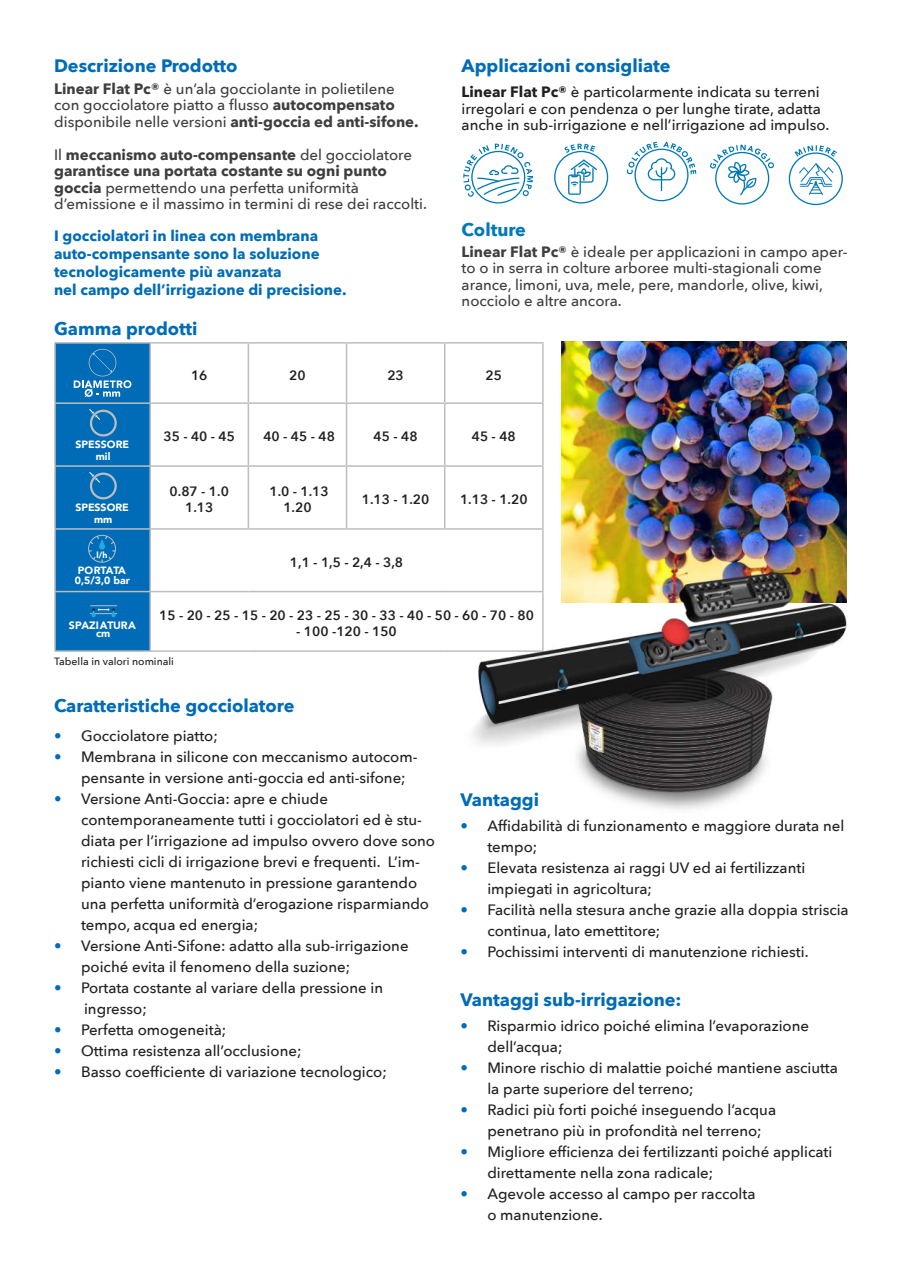
<style>
.page{position:relative;width:902px;height:1280px;background:#fff}
.page>*{position:absolute;margin:0;border:0;box-sizing:border-box;transform-origin:0 0}
.t1{font:700 18px "Avenir Next";color:#006cb7}
.t2{font:700 18px "Avenir Next";color:#0078b8}
.t3{font:500 15px/21px "Avenir Next";color:#231f20}
.t4{font:500 15px/16.5px "Avenir Next";color:#3e3e3f}
.t5{font:700 15px/18px "Avenir Next";color:#006cb7}
.t6{font:600 13.5px/16.2px "Avenir Next";color:#231f20;text-align:center}
.t7{font:900 10.65px/8.4px "Avenir";color:#fff;text-align:center}
.t8{font:900 10.5px "Avenir";color:#fff}
.t9{font:500 10.5px "Avenir Next";color:#231f20}
.t10{font:900 8.7px "Avenir";color:#fff}
.s1{font-weight:700}
.s2{font-weight:700;color:#006cb7}
</style>
<div class="page">
<hr style="left:54px;top:342px;width:96px;height:2px;background:#bcbdc0">
<hr style="left:54px;top:344px;width:2px;height:58px;background:#bcbdc0">
<hr style="left:150px;top:342px;width:98px;height:2px;background:#bcbdc0">
<hr style="left:149px;top:344px;width:2px;height:58px;background:#bcbdc0">
<hr style="left:248px;top:342px;width:98px;height:2px;background:#bcbdc0">
<hr style="left:247px;top:344px;width:2px;height:58px;background:#bcbdc0">
<hr style="left:346px;top:342px;width:98px;height:2px;background:#bcbdc0">
<hr style="left:346px;top:344px;width:1px;height:58px;background:#bcbdc0">
<hr style="left:444px;top:342px;width:99px;height:2px;background:#bcbdc0">
<hr style="left:444px;top:344px;width:1px;height:58px;background:#bcbdc0">
<hr style="left:542px;top:344px;width:1px;height:58px;background:#bcbdc0">
<hr style="left:54px;top:402px;width:96px;height:2px;background:#bcbdc0">
<hr style="left:54px;top:404px;width:2px;height:61px;background:#bcbdc0">
<hr style="left:150px;top:402px;width:98px;height:2px;background:#bcbdc0">
<hr style="left:149px;top:404px;width:2px;height:61px;background:#bcbdc0">
<hr style="left:248px;top:402px;width:98px;height:2px;background:#bcbdc0">
<hr style="left:247px;top:404px;width:2px;height:61px;background:#bcbdc0">
<hr style="left:346px;top:402px;width:98px;height:2px;background:#bcbdc0">
<hr style="left:346px;top:404px;width:1px;height:61px;background:#bcbdc0">
<hr style="left:444px;top:402px;width:99px;height:2px;background:#bcbdc0">
<hr style="left:444px;top:404px;width:1px;height:61px;background:#bcbdc0">
<hr style="left:542px;top:404px;width:1px;height:61px;background:#bcbdc0">
<hr style="left:54px;top:465px;width:96px;height:2px;background:#bcbdc0">
<hr style="left:54px;top:467px;width:2px;height:61px;background:#bcbdc0">
<hr style="left:150px;top:465px;width:98px;height:2px;background:#bcbdc0">
<hr style="left:149px;top:467px;width:2px;height:61px;background:#bcbdc0">
<hr style="left:248px;top:465px;width:98px;height:2px;background:#bcbdc0">
<hr style="left:247px;top:467px;width:2px;height:61px;background:#bcbdc0">
<hr style="left:346px;top:465px;width:98px;height:2px;background:#bcbdc0">
<hr style="left:346px;top:467px;width:1px;height:61px;background:#bcbdc0">
<hr style="left:444px;top:465px;width:99px;height:2px;background:#bcbdc0">
<hr style="left:444px;top:467px;width:1px;height:61px;background:#bcbdc0">
<hr style="left:542px;top:467px;width:1px;height:61px;background:#bcbdc0">
<hr style="left:54px;top:528px;width:96px;height:2px;background:#bcbdc0">
<hr style="left:54px;top:530px;width:2px;height:61px;background:#bcbdc0">
<hr style="left:150px;top:528px;width:98px;height:2px;background:#bcbdc0">
<hr style="left:149px;top:530px;width:2px;height:61px;background:#bcbdc0">
<hr style="left:248px;top:528px;width:98px;height:2px;background:#bcbdc0">
<hr style="left:346px;top:528px;width:98px;height:2px;background:#bcbdc0">
<hr style="left:444px;top:528px;width:99px;height:2px;background:#bcbdc0">
<hr style="left:542px;top:530px;width:1px;height:61px;background:#bcbdc0">
<hr style="left:54px;top:591px;width:96px;height:1px;background:#bcbdc0">
<hr style="left:54px;top:592px;width:2px;height:58px;background:#bcbdc0">
<hr style="left:150px;top:591px;width:98px;height:1px;background:#bcbdc0">
<hr style="left:149px;top:592px;width:2px;height:58px;background:#bcbdc0">
<hr style="left:248px;top:591px;width:98px;height:1px;background:#bcbdc0">
<hr style="left:346px;top:591px;width:98px;height:1px;background:#bcbdc0">
<hr style="left:444px;top:591px;width:99px;height:1px;background:#bcbdc0">
<hr style="left:54px;top:650px;width:96px;height:2px;background:#bcbdc0">
<hr style="left:150px;top:650px;width:98px;height:2px;background:#bcbdc0">
<hr style="left:248px;top:650px;width:98px;height:2px;background:#bcbdc0">
<hr style="left:346px;top:650px;width:98px;height:2px;background:#bcbdc0">
<hr style="left:444px;top:650px;width:99px;height:2px;background:#bcbdc0">
<svg style="left:55px;top:343px;width:95px;height:308px;background:#0e72b8"></svg>
<svg style="left:463px;top:144px;width:70px;height:59px"></svg>
<svg style="left:554px;top:144px;width:54px;height:59px"></svg>
<svg style="left:710px;top:145px;width:64px;height:60px"></svg>
<svg style="left:626px;top:142px;width:70px;height:59px"></svg>
<svg style="left:788px;top:145px;width:54px;height:60px"></svg>
<img style="left:561px;top:341px;width:285px;height:219px">
<img style="left:576px;top:754px;width:190px;height:56px">
<img style="left:463px;top:560px;width:384px;height:194px">
<p class="t1" style="left:54px;top:50px;width:185px">Descrizione Prodotto</p>
<p class="t4" style="left:54px;top:80px;width:366px"><span class="s1">Linear Flat Pc®</span> è un’ala gocciolante in polietilene con gocciolatore piatto a flusso <span class="s1">autocompensato </span>disponibile nelle versioni <span class="s1">anti-goccia ed anti-sifone.</span></p>
<p class="t4" style="left:54px;top:146px;width:374px">Il <span class="s1">meccanismo auto-compensante</span> del gocciolatore <span class="s1">garantisce una portata costante su ogni punto goccia</span> permettendo una perfetta uniformità d’emissione e il massimo in termini di rese dei raccolti.</p>
<p class="t5" style="left:54px;top:226px;width:294px">I gocciolatori in linea con membrana auto-compensante sono la soluzione tecnologicamente più avanzata<br>nel campo dell’irrigazione di precisione.</p>
<p class="t1" style="left:54px;top:313px;width:145px">Gamma prodotti</p>
<p class="t1" style="left:461px;top:50px;width:210px">Applicazioni consigliate</p>
<p class="t3" style="left:461px;top:83px;width:369px;line-height:16.5px"><span class="s1">Linear Flat Pc®</span> è particolarmente indicata su terreni irregolari e con pendenza o per lunghe tirate, adatta anche in sub-irrigazione e nell’irrigazione ad impulso.</p>
<p class="t2" style="left:461px;top:214px;width:66px">Colture</p>
<p class="t4" style="left:461px;top:243px;width:387px"><span class="s1">Linear Flat Pc®</span> è ideale per applicazioni in campo aper&shy;to o in serra in colture arboree multi-stagionali come arance, limoni, uva, mele, pere, mandorle, olive, kiwi, nocciolo e altre ancora.</p>
<p class="t8" style="left:75px;top:435px;width:55px">SPESSORE</p>
<p class="t8" style="left:96px;top:447px;width:16px">mil</p>
<p class="t8" style="left:75px;top:498px;width:55px">SPESSORE</p>
<p class="t8" style="left:94px;top:510px;width:20px">mm</p>
<p class="t10" style="left:97px;top:548px;width:12px">l/h</p>
<p class="t8" style="left:78px;top:562px;width:50px">PORTATA</p>
<p class="t8" style="left:75px;top:572px;width:56px">0,5/3,0 bar</p>
<p class="t6" style="left:191px;top:367px;width:18px">16</p>
<p class="t6" style="left:289px;top:367px;width:18px">20</p>
<p class="t6" style="left:387px;top:367px;width:18px">23</p>
<p class="t6" style="left:485px;top:367px;width:18px">25</p>
<p class="t6" style="left:163px;top:428px;width:73px">35 - 40 - 45</p>
<p class="t6" style="left:263px;top:428px;width:73px">40 - 45 - 48</p>
<p class="t6" style="left:373px;top:428px;width:46px">45 - 48</p>
<p class="t6" style="left:471px;top:428px;width:46px">45 - 48</p>
<p class="t6" style="left:170px;top:483px;width:61px">0.87 - 1.0<br>1.13</p>
<p class="t6" style="left:269px;top:483px;width:61px">1.0 - 1.13<br>1.20</p>
<p class="t6" style="left:362px;top:491px;width:69px">1.13 - 1.20</p>
<p class="t6" style="left:460px;top:491px;width:69px">1.13 - 1.20</p>
<p class="t6" style="left:290px;top:554px;width:115px">1,1 - 1,5 - 2,4 - 3,8</p>
<p class="t6" style="left:159px;top:607px;width:376px">15 - 20 - 25 - 15 - 20 - 23 - 25 - 30 - 33 - 40 - 50 - 60 - 70 - 80</p>
<p class="t6" style="left:296px;top:623px;width:102px">- 100 -120 - 150</p>
<p class="t9" style="left:54px;top:653px;width:121px">Tabella in valori nominali</p>
<p class="t7" style="left:69px;top:621px;width:68px">SPAZIATURA cm</p>
<p class="t1" style="left:54px;top:690px;width:242px">Caratteristiche gocciolatore</p>
<p class="t3" style="left:54px;top:724px;width:165px"><span class="s2">•</span> Gocciolatore piatto;</p>
<p class="t3" style="left:81px;top:745px;width:338px;text-indent:-27px"><span class="s2">•</span> Membrana in silicone con meccanismo autocom&shy;pensante in versione anti-goccia ed anti-sifone;</p>
<p class="t3" style="left:81px;top:787px;width:355px;text-indent:-27px"><span class="s2">•</span> Versione Anti-Goccia: apre e chiude contemporaneamente tutti i gocciolatori ed è stu&shy;diata per l’irrigazione ad impulso ovvero dove sono richiesti cicli di irrigazione brevi e frequenti. L’im&shy;pianto viene mantenuto in pressione garantendo una perfetta uniformità d’erogazione risparmiando tempo, acqua ed energia;</p>
<p class="t3" style="left:81px;top:934px;width:329px;text-indent:-27px"><span class="s2">•</span> Versione Anti-Sifone: adatto alla sub-irrigazione poiché evita il fenomeno della suzione;</p>
<p class="t3" style="left:84px;top:976px;width:300px;text-indent:-30px"><span class="s2">•</span> Portata costante al variare della pressione in ingresso;</p>
<p class="t3" style="left:54px;top:1018px;width:174px"><span class="s2">•</span> Perfetta omogeneità;</p>
<p class="t3" style="left:54px;top:1039px;width:249px"><span class="s2">•</span> Ottima resistenza all’occlusione;</p>
<p class="t3" style="left:54px;top:1060px;width:334px"><span class="s2">•</span> Basso coefficiente di variazione tecnologico;</p>
<p class="t1" style="left:460px;top:784px;width:80px">Vantaggi</p>
<p class="t3" style="left:487px;top:815px;width:358px;text-indent:-27px"><span class="s2">•</span> Affidabilità di funzionamento e maggiore durata nel tempo;</p>
<p class="t3" style="left:487px;top:857px;width:319px;text-indent:-27px"><span class="s2">•</span> Elevata resistenza ai raggi UV ed ai fertilizzanti impiegati in agricoltura;</p>
<p class="t3" style="left:487px;top:899px;width:363px;text-indent:-27px"><span class="s2">•</span> Facilità nella stesura anche grazie alla doppia striscia continua, lato emettitore;</p>
<p class="t3" style="left:460px;top:941px;width:350px"><span class="s2">•</span> Pochissimi interventi di manutenzione richiesti.</p>
<p class="t1" style="left:460px;top:984px;width:223px">Vantaggi sub-irrigazione:</p>
<p class="t3" style="left:487px;top:1015px;width:323px;text-indent:-27px"><span class="s2">•</span> Risparmio idrico poiché elimina l’evaporazione dell’acqua;</p>
<p class="t3" style="left:487px;top:1057px;width:352px;text-indent:-27px"><span class="s2">•</span> Minore rischio di malattie poiché mantiene asciutta la parte superiore del terreno;</p>
<p class="t3" style="left:487px;top:1099px;width:290px;text-indent:-27px"><span class="s2">•</span> Radici più forti poiché inseguendo l’acqua penetrano più in profondità nel terreno;</p>
<p class="t3" style="left:487px;top:1141px;width:346px;text-indent:-27px"><span class="s2">•</span> Migliore efficienza dei fertilizzanti poiché applicati direttamente nella zona radicale;</p>
<p class="t3" style="left:487px;top:1183px;width:270px;text-indent:-27px"><span class="s2">•</span> Agevole accesso al campo per raccolta o manutenzione.</p>
</div>
